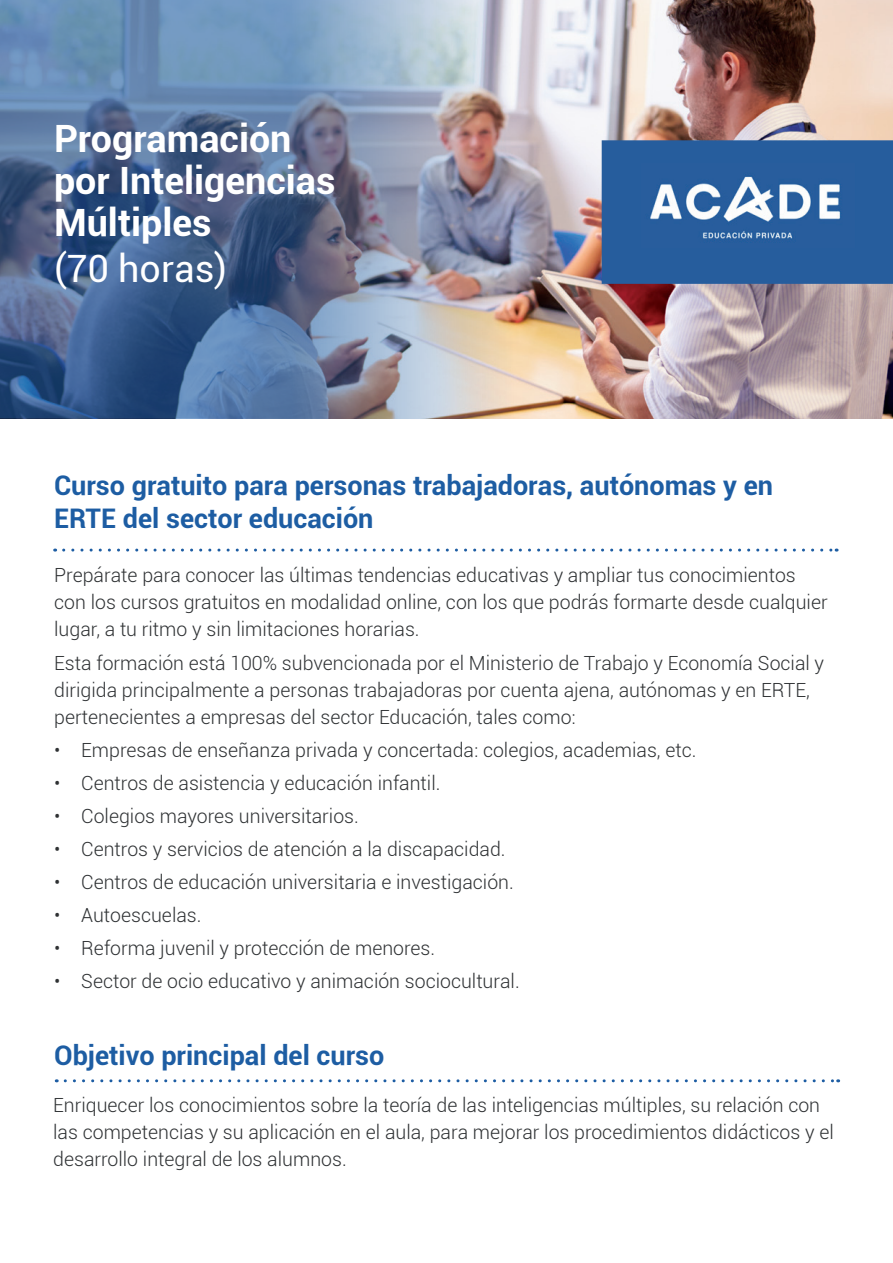
<style>
.page{position:relative;width:893px;height:1263px;background:#fff}
.page>*{position:absolute;margin:0;border:0;box-sizing:border-box;transform-origin:0 0}
.t1{font:700 37.65px/41.8px "Roboto";color:#fff}
.t2{font:37.65px "Roboto";color:#fff}
.t3{font:700 27px/33px "Roboto";color:#1d5da3}
.t4{font:300 19.5px/27px "Roboto";color:#2e3133}
</style>
<div class="page">
<img style="left:527px;top:0;width:366px;height:419px">
<img style="left:0;top:0;width:527px;height:419px">
<svg style="left:65px;top:1079px;width:774px;height:3px"></svg>
<svg style="left:64px;top:549px;width:773px;height:3px"></svg>
<div style="left:602px;top:140px;width:291px;height:144px;background:#265d9d"></div>
<img style="left:641px;top:163px;width:214px;height:85px">
<h1 class="t1" style="left:54px;top:116px;width:283px">Programación por Inteligencias<br>Múltiples</h1>
<h1 class="t2" style="left:54px;top:242px;width:175px">(70 horas)</h1>
<h2 class="t3" style="left:54px;top:468px;width:721px">Curso gratuito para personas trabajadoras, autónomas y en<br>ERTE del sector educación</h2>
<p class="t4" style="left:54px;top:560px;width:775px">Prepárate para conocer las últimas tendencias educativas y ampliar tus conocimientos con los cursos gratuitos en modalidad online, con los que podrás formarte desde cualquier lugar, a tu ritmo y sin limitaciones horarias.</p>
<p class="t4" style="left:54px;top:649px;width:771px">Esta formación está 100% subvencionada por el Ministerio de Trabajo y Economía Social y dirigida principalmente a personas trabajadoras por cuenta ajena, autónomas y en ERTE, pertenecientes a empresas del sector Educación, tales como:</p>
<p class="t4" style="left:54px;top:736px;width:644px">• Empresas de enseñanza privada y concertada: colegios, academias, etc.</p>
<p class="t4" style="left:54px;top:769px;width:388px">• Centros de asistencia y educación infantil.</p>
<p class="t4" style="left:54px;top:802px;width:306px">• Colegios mayores universitarios.</p>
<p class="t4" style="left:54px;top:835px;width:453px">• Centros y servicios de atención a la discapacidad.</p>
<p class="t4" style="left:54px;top:868px;width:461px">• Centros de educación universitaria e investigación.</p>
<p class="t4" style="left:54px;top:901px;width:149px">• Autoescuelas.</p>
<p class="t4" style="left:54px;top:934px;width:382px">• Reforma juvenil y protección de menores.</p>
<p class="t4" style="left:54px;top:967px;width:467px">• Sector de ocio educativo y animación sociocultural.</p>
<h2 class="t3" style="left:54px;top:1037px;width:332px">Objetivo principal del curso</h2>
<p class="t4" style="left:53px;top:1091px;width:782px">Enriquecer los conocimientos sobre la teoría de las inteligencias múltiples, su relación con las competencias y su aplicación en el aula, para mejorar los procedimientos didácticos y el desarrollo integral de los alumnos.</p>
</div>
